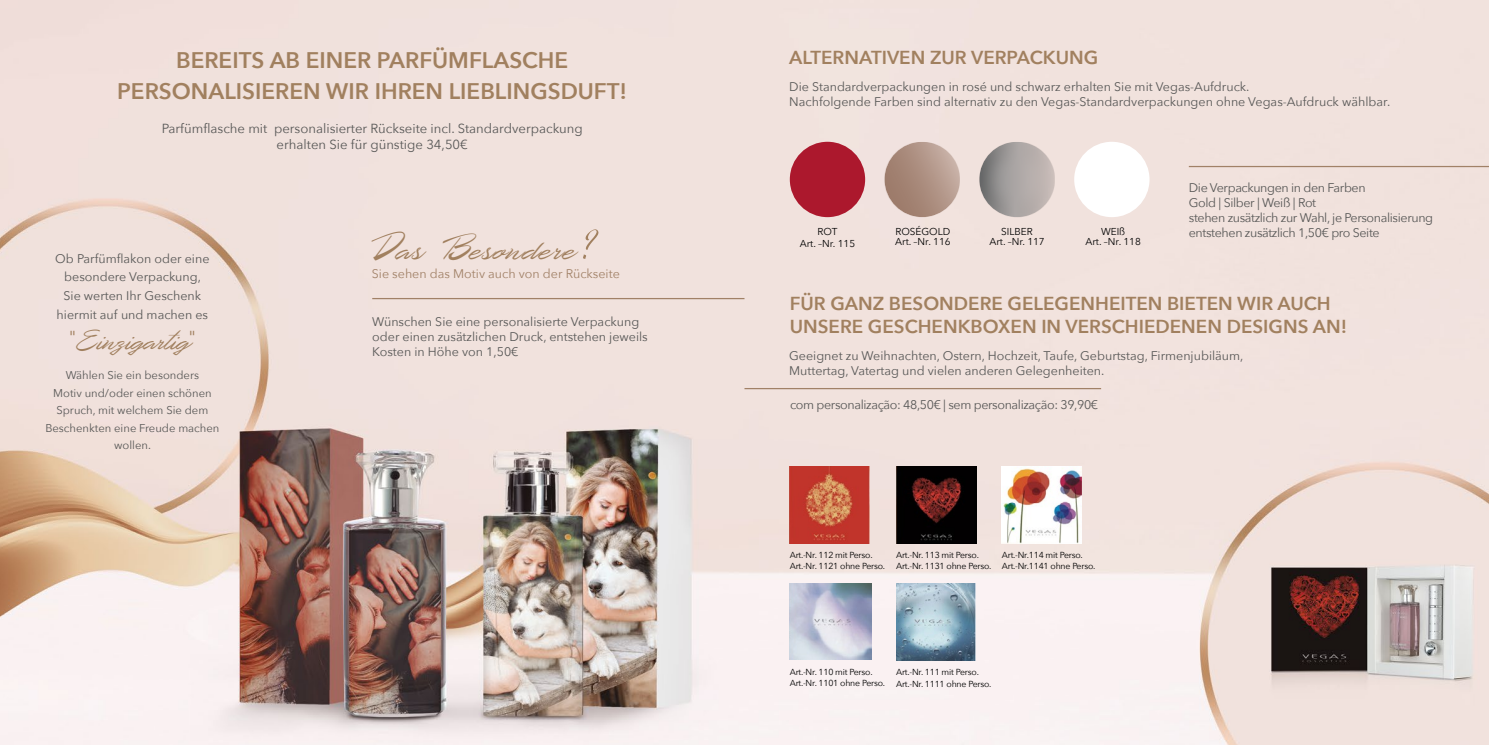
<style>
.page{position:relative;width:1489px;height:745px;background:#fff}
.page>*{position:absolute;margin:0;border:0;box-sizing:border-box;transform-origin:0 0}
.t1{font:35px "Desert Queen Personal Use";letter-spacing:.05em;color:#a1805f}
.t2{font:30px "Desert Queen Personal Use";color:#a1805f}
.t3{font:600 22.5px/31.2px "Avenir Next";color:#a1805f;text-align:center}
.t4{font:600 18.75px/22.5px "Avenir Next";color:#a1805f}
.t5{font:13.12px/15.8px "Avenir Next";color:#575756;text-align:center}
.t6{font:12.5px/15px "Avenir Next";color:#575756}
.t7{font:12.5px/15px "Avenir Next";letter-spacing:-.03em;color:#575756}
.t8{font:12.5px "Avenir Next";color:#a18167}
.t9{font:11.25px/17.5px "Avenir Next";color:#575756;text-align:center}
.t10{font:10px/10px "Avenir Next";color:#000;text-align:center}
.t11{font:8.75px/10.5px "Avenir Next";letter-spacing:-.02em;color:#000}
.s1{font-family:"Canela Bark PERSONALUSE";font-size:60px}
</style>
<div class="page">
<img style="left:0;top:0;width:1488px;height:744px">
<img style="left:1001px;top:466px;width:80px;height:76px">
<img style="left:896px;top:583px;width:79px;height:76px">
<img style="left:789px;top:466px;width:80px;height:76px">
<img style="left:789px;top:583px;width:82px;height:76px">
<img style="left:896px;top:466px;width:80px;height:76px">
<div style="left:789px;top:142px;width:76px;height:75px;background:#ac182d;border-radius:50%"></div>
<div style="left:884px;top:141px;width:76px;height:76px;background:#987a6a;opacity:.5"></div>
<div style="left:968px;top:133px;width:97px;height:85px;background:#000;opacity:.5"></div>
<div style="left:1074px;top:142px;width:75px;height:75px;background:#fff;border-radius:50%"></div>
<hr style="left:372px;top:298px;width:372px;height:1px;background:#a18167">
<hr style="left:1188px;top:166px;width:300px;height:1px;background:#a18167">
<hr style="left:744px;top:388px;width:357px;height:1px;background:#a18167">
<h3 class="t3" style="left:117px;top:43px;width:511px">BEREITS AB EINER PARFÜMFLASCHE<br>PERSONALISIEREN WIR IHREN LIEBLINGSDUFT!</h3>
<p class="t5" style="left:162px;top:120px;width:422px">Parfümflasche mit personalisierter Rückseite incl. Standardverpackung erhalten Sie für günstige 34,50€</p>
<p class="t6" style="left:55px;top:248px;width:156px;line-height:18.8px;text-align:center">Ob Parfümflakon oder eine besondere Verpackung,<br>Sie werten Ihr Geschenk hiermit auf und machen es</p>
<h2 class="t2" style="left:69px;top:324px;width:129px"><sup>"</sup>Einzigartig<sup>"</sup></h2>
<p class="t9" style="left:45px;top:365px;width:176px">Wählen Sie ein besonders<br>Motiv und/oder einen schönen<br>Spruch, mit welchem Sie dem<br>Beschenkten eine Freude machen wollen.</p>
<h1 class="t1" style="left:372px;top:230px;width:228px">Das Besondere <span class="s1">?</span></h1>
<p class="t8" style="left:372px;top:263px;width:249px">Sie sehen das Motiv auch von der Rückseite</p>
<p class="t6" style="left:372px;top:314px;width:277px">Wünschen Sie eine personalisierte Verpackung oder einen zusätzlichen Druck, entstehen jeweils<br>Kosten in Höhe von 1,50€</p>
<h3 class="t4" style="left:789px;top:45px;width:310px">ALTERNATIVEN ZUR VERPACKUNG</h3>
<p class="t6" style="left:789px;top:79px;width:602px">Die Standardverpackungen in rosé und schwarz erhalten Sie mit Vegas-Aufdruck.<br>Nachfolgende Farben sind alternativ zu den Vegas-Standardverpackungen ohne Vegas-Aufdruck wählbar.</p>
<p class="t10" style="left:799px;top:226px;width:57px;line-height:11.2px">ROT<br>Art. –Nr. 115</p>
<p class="t10" style="left:895px;top:226px;width:57px;text-align:left">ROSÉGOLD<br>Art. –Nr. 116</p>
<p class="t10" style="left:989px;top:226px;width:57px">SILBER<br>Art. –Nr. 117</p>
<p class="t10" style="left:1085px;top:226px;width:57px">WEIß<br>Art. –Nr. 118</p>
<p class="t7" style="left:1188px;top:179px;width:246px">Die Verpackungen in den Farben<br>Gold | Silber | Weiß | Rot<br>stehen zusätzlich zur Wahl, je Personalisierung entstehen zusätzlich 1,50€ pro Seite</p>
<h3 class="t4" style="left:789px;top:291px;width:558px">FÜR GANZ BESONDERE GELEGENHEITEN BIETEN WIR AUCH<br>UNSERE GESCHENKBOXEN IN VERSCHIEDENEN DESIGNS AN!</h3>
<p class="t6" style="left:789px;top:347px;width:456px">Geeignet zu Weihnachten, Ostern, Hochzeit, Taufe, Geburtstag, Firmenjubiläum,<br>Muttertag, Vatertag und vielen anderen Gelegenheiten.</p>
<p class="t7" style="left:790px;top:396px;width:309px">com personalização: 48,50€ | sem personalização: 39,90€</p>
<p class="t11" style="left:789px;top:549px;width:97px">Art.-Nr. 112 mit Perso.<br>Art.-Nr. 1121 ohne Perso.</p>
<p class="t11" style="left:896px;top:549px;width:97px">Art.-Nr. 113 mit Perso.<br>Art.-Nr. 1131 ohne Perso.</p>
<p class="t11" style="left:1001px;top:549px;width:95px">Art.-Nr.114 mit Perso.<br>Art.-Nr.1141 ohne Perso.</p>
<p class="t11" style="left:789px;top:666px;width:97px">Art.-Nr. 110 mit Perso.<br>Art.-Nr. 1101 ohne Perso.</p>
<p class="t11" style="left:896px;top:665px;width:97px;line-height:12px">Art.-Nr. 111 mit Perso.<br>Art.-Nr. 1111 ohne Perso.</p>
</div>
